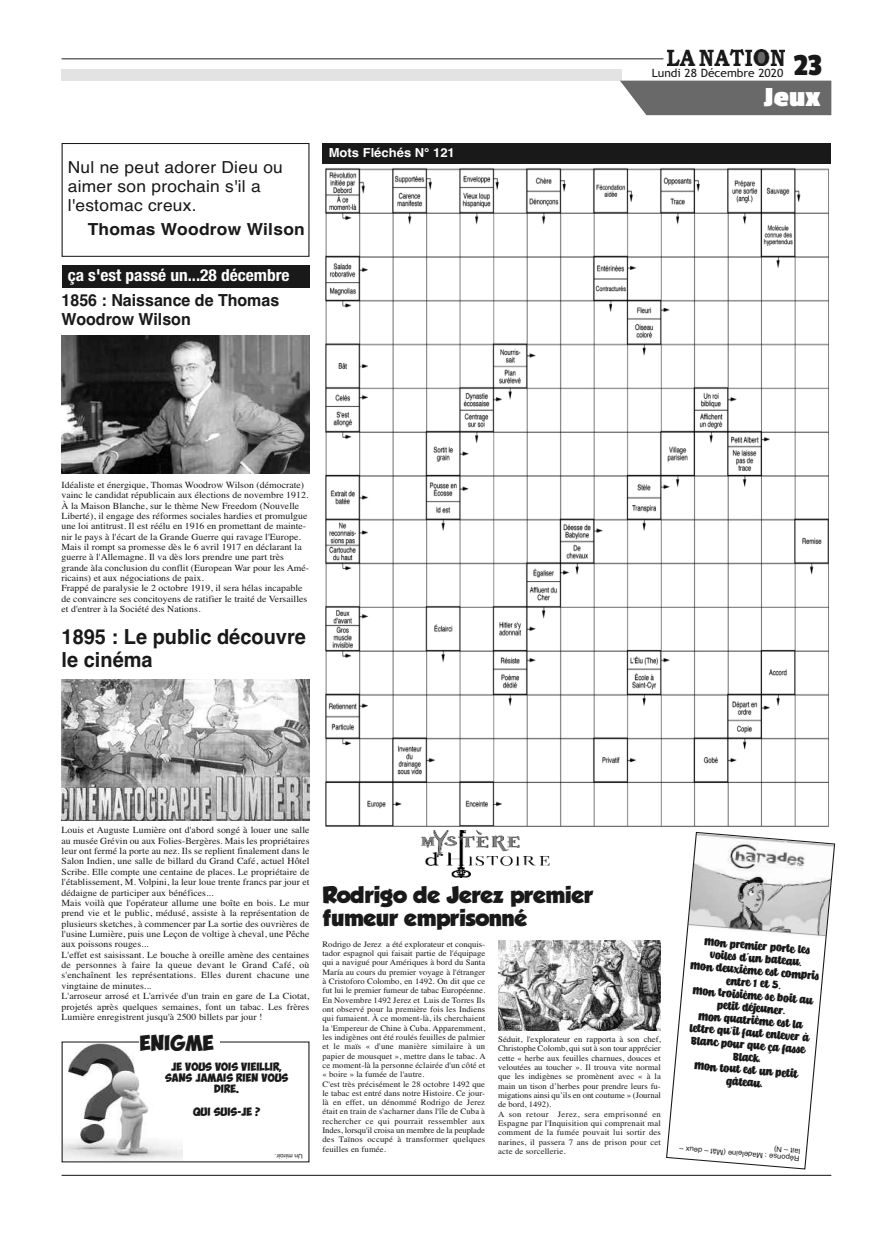
<style>
.page{position:relative;width:893px;height:1234px;background:#fff}
.page>*{position:absolute;margin:0;border:0;box-sizing:border-box;transform-origin:0 0}
.t1{font:32.1px "Passion One";color:#191919;scale:1.05 1}
.t2{font:700 28.95px "Passion One";color:#fff;scale:1.05 1}
.t3{font:20.7px/22.8px "GROBOLD";color:#191919;scale:1.05 1}
.t4{font:700 20.7px/22.8px "Helvetica";color:#191919;scale:.96 1}
.t5{font:16.5px/18.6px "Helvetica";letter-spacing:.015em;color:#191919;scale:1.05 1}
.t6{font:700 16.5px/18.6px "Helvetica";color:#191919;scale:.96 1}
.t7{font:700 condensed 16.5px "Helvetica Neue";color:#fff;scale:1.05 1}
.t8{font:700 16.5px "Helvetica";color:#191919;scale:1.05 1}
.t9{font:15.45px "Obelix Pro";color:#191919;scale:1.09 1}
.t10{font:700 12.45px "Helvetica";color:#fff;scale:1.05 1}
.t11{font:11.4px/12.5px "Hamish";color:#191919;text-align:center;scale:1.05 1}
.t12{font:11.4px "Trebuchet MS";color:#191919;scale:1.05 1}
.t13{font:9.3px/10.4px "Times";letter-spacing:.005em;color:#191919;scale:1.05 1}
.t14{font:8.25px/9.3px "Times";letter-spacing:.01em;color:#191919;scale:1.05 1}
.t15{font:8.25px/11.4px "Obelix Pro";color:#191919;text-align:center;scale:1.05 1}
.t16{font:7.2px/7.5px "Helvetica";color:#191919;scale:1.05 1}
.t17{font:6.15px "Helvetica";color:#191919;scale:1.05 1}
</style>
<div class="page">
<hr style="left:62px;top:1174px;width:769px;height:1px;background:#191919">
<img style="left:667px;top:49px;width:117px;height:16px">
<hr style="left:62px;top:59px;width:601px;height:1px;background:#191919">
<div style="left:62px;top:69px;width:560px;height:11px;background:#e3e3e3"></div>
<div style="left:620px;top:81px;width:211px;height:34px;background:#696969"></div>
<div style="left:62px;top:143px;width:247px;height:114px;border:1px solid #191919"></div>
<div style="left:62px;top:265px;width:247px;height:22px;background:#191919"></div>
<img style="left:421px;top:830px;width:129px;height:46px">
<img style="left:498px;top:940px;width:163px;height:89px">
<img style="left:62px;top:679px;width:247px;height:141px">
<img style="left:62px;top:335px;width:247px;height:138px">
<div style="left:322px;top:143px;width:509px;height:20px;background:#191919"></div>
<img style="left:325px;top:168px;width:504px;height:659px">
<svg style="left:666px;top:831px;width:170px;height:338px"></svg>
<svg style="left:671px;top:1113px;width:132px;height:48px"></svg>
<img style="left:64px;top:1043px;width:119px;height:117px">
<div style="left:140px;top:1035px;width:80px;height:20px;background:#fff"></div>
<h3 class="t5" style="left:68px;top:158px;width:206px">Nul ne peut adorer Dieu ou aimer son prochain s'il a l'estomac creux.</h3>
<h3 class="t8" style="left:88px;top:220px;width:208px">Thomas Woodrow Wilson</h3>
<h3 class="t7" style="left:68px;top:261px;width:213px">ça s'est passé un...28 décembre</h3>
<h3 class="t6" style="left:62px;top:291px;width:228px">1856 : Naissance de Thomas<br>Woodrow Wilson</h3>
<h3 class="t10" style="left:329px;top:145px;width:122px">Mots Fléchés N° 21721</h3>
<p class="t13" style="left:61px;top:479px;width:237px">Idéaliste et énergique, Thomas Woodrow Wilson (démocrate) vainc le candidat républicain aux élections de novembre 1912.<br>À la Maison Blanche, sur le thème New Freedom (Nouvelle Liberté), il engage des réformes sociales hardies et promulgue une loi antitrust. Il est réélu en 1916 en promettant de mainte&shy;nir le pays à l'écart de la Grande Guerre qui ravage l'Europe.<br>Mais il rompt sa promesse dès le 6 avril 1917 en déclarant la guerre à l'Allemagne. Il va dès lors prendre une part très grande àla conclusion du conflit (European War pour les Amé&shy;ricains) et aux négociations de paix.<br>Frappé de paralysie le 2 octobre 1919, il sera hélas incapable de convaincre ses concitoyens de ratifier le traité de Versailles et d'entrer à la Société des Nations.</p>
<h3 class="t4" style="left:62px;top:625px;width:256px">1895 : Le public découvre le cinéma</h3>
<h1 class="t1" style="left:794px;top:48px;width:28px">23</h1>
<p class="t12" style="left:652px;top:66px;width:127px">Lundi 28 Décembre 2020</p>
<h2 class="t2" style="left:764px;top:82px;width:55px">Jeux</h2>
<p class="t13" style="left:61px;top:824px;width:238px">Louis et Auguste Lumière ont d'abord songé à louer une salle au musée Grévin ou aux Folies-Bergères. Mais les propriétaires leur ont fermé la porte au nez. Ils se replient finalement dans le Salon Indien, une salle de billard du Grand Café, actuel Hôtel Scribe. Elle compte une centaine de places. Le propriétaire de l'établissement, M. Volpini, la leur loue trente francs par jour et dédaigne de participer aux bénéfices...<br>Mais voilà que l'opérateur allume une boîte en bois. Le mur prend vie et le public, médusé, assiste à la représentation de plusieurs sketches, à commencer par La sortie des ouvrières de l'usine Lumière, puis une Leçon de voltige à cheval, une Pêche aux poissons rouges...<br>L'effet est saisissant. Le bouche à oreille amène des centaines de personnes à faire la queue devant le Grand Café, où s'enchaînent les représentations. Elles durent chacune une vingtaine de minutes...<br>L'arroseur arrosé et L'arrivée d'un train en gare de La Ciotat, projetés après quelques semaines, font un tabac. Les frères Lumière enregistrent jusqu'à 2500 billets par jour !</p>
<h3 class="t9" style="left:140px;top:1036px;width:70px">ENIGME</h3>
<p class="t15" style="left:165px;top:1061px;width:119px">JE VOUS VOIS VIEILLIR,<br>SANS JAMAIS RIEN VOUS<br>DIRE.</p>
<p class="t15" style="left:193px;top:1107px;width:66px">QUI SUIS-JE ?</p>
<p class="t17" style="left:303px;top:1159px;width:28px;rotate:-180deg">U n m .riori</p>
<h3 class="t3" style="left:322px;top:883px;width:259px">Rodrigo de Jerez premier fumeur emprisonné</h3>
<p class="t14" style="left:322px;top:938px;width:157px">Rodrigo de Jerez a été explorateur et conquis&shy;tador espagnol qui faisait partie de l'équipage qui a navigué pour Amériques à bord du Santa María au cours du premier voyage à l'étranger à Cristoforo Colombo, en 1492. On dit que ce fut lui le premier fumeur de tabac Européenne.<br>En Novembre 1492 Jerez et Luis de Torres Ils ont observé pour la première fois les Indiens qui fumaient. À ce moment-là, ils cherchaient la 'Empereur de Chine à Cuba. Apparemment, les indigènes ont été roulés feuilles de palmier et le maïs « d'une manière similaire à un papier de mousquet », mettre dans le tabac. A ce moment-là la personne éclairée d'un côté et « boire » la fumée de l'autre.<br>C'est très précisément le 28 octobre 1492 que le tabac est entré dans notre Histoire. Ce jour&shy;là en effet, un dénommé Rodrigo de Jerez était en train de s'acharner dans l'île de Cuba à rechercher ce qui pourrait ressembler aux Indes, lorsqu'il croisa un membre de la peuplade des Taïnos occupé à transformer quelques feuilles en fumée.</p>
<p class="t14" style="left:498px;top:1034px;width:156px">Séduit, l'explorateur en rapporta à son chef, Christophe Colomb, qui sut à son tour apprécier cette « herbe aux feuilles charnues, douces et veloutées au toucher ». Il trouva vite normal que les indigènes se promènent avec « à la main un tison d’herbes pour prendre leurs fu&shy;migations ainsi qu’ils en ont coutume » (Journal de bord, 1492).<br>A son retour Jerez, sera emprisonné en Espagne par l'Inquisition qui comprenait mal comment de la fumée pouvait lui sortir des narines, il passera 7 ans de prison pour cet acte de sorcellerie.</p>
<p class="t11" style="left:694px;top:928px;width:125px;line-height:24.9px;rotate:5deg">Mon premier porte les<br>Mon deuxième est compris</p>
<p class="t11" style="left:711px;top:942px;width:89px;line-height:24.9px;rotate:5deg">voiles d’un bateau. entre 1 et 5.</p>
<p class="t11" style="left:693px;top:984px;width:116px;rotate:5deg">Mon troisième se boit au petit déjeuner.<br>Mon quatrième est la lettre qu’il faut enlever à<br>Blanc pour que ça fasse<br>Black.<br>Mon tout est un petit gâteau.</p>
<p class="t16" style="left:799px;top:1162px;width:116px;rotate:-175deg">R esnopé M: eda en i e l M( –t â d xue –<br>–t ial N )</p>
</div>
